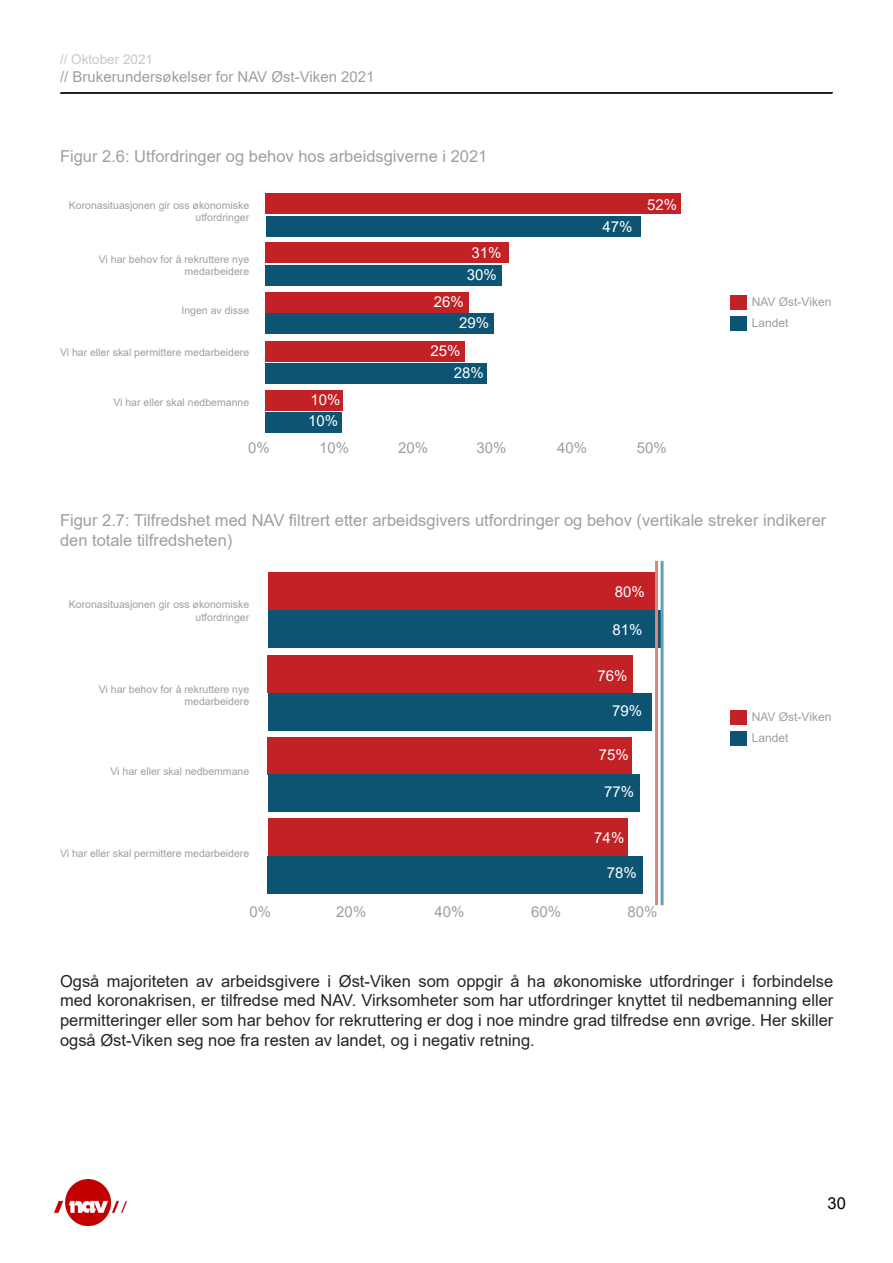
<style>
.page{position:relative;width:893px;height:1263px;background:#fff}
.page>*{position:absolute;margin:0;border:0;box-sizing:border-box;transform-origin:0 0}
.t1{font:16.5px/19.8px "Arial";color:#242424;text-align:justify}
.t2{font:16.5px/19.8px "Arial";color:#a09f9f}
.t3{font:16.5px "Arial";color:#000}
.t4{font:15px "Arial";color:#a09f9f}
.t5{font:15px "Arial";color:#fff}
.t6{font:13.5px "Arial";color:#c9c8c8}
.t7{font:12px "Arial";color:#a09f9f}
.t8{font:10.5px/12.6px "Arial";color:#a09f9f;text-align:right}
</style>
<div class="page">
<img style="left:54px;top:1179px;width:73px;height:46px">
<hr style="left:60px;top:92px;width:773px;height:2px;background:#242424">
<div style="left:265px;top:194px;width:415px;height:20px;background:#c22126"></div>
<div style="left:265px;top:243px;width:243px;height:20px;background:#c22126"></div>
<div style="left:265px;top:292px;width:204px;height:20px;background:#c22126"></div>
<div style="left:265px;top:341px;width:200px;height:20px;background:#c22126"></div>
<div style="left:265px;top:390px;width:78px;height:20px;background:#c22126"></div>
<div style="left:265px;top:413px;width:76px;height:20px;background:#0d5473"></div>
<div style="left:265px;top:363px;width:222px;height:20px;background:#0d5473"></div>
<div style="left:265px;top:314px;width:228px;height:20px;background:#0d5473"></div>
<div style="left:265px;top:265px;width:237px;height:20px;background:#0d5473"></div>
<div style="left:266px;top:216px;width:375px;height:20px;background:#0d5473"></div>
<div style="left:731px;top:295px;width:16px;height:14px;background:#c22126"></div>
<div style="left:731px;top:316px;width:16px;height:14px;background:#0d5473"></div>
<div style="left:268px;top:572px;width:387px;height:38px;background:#c22126"></div>
<div style="left:268px;top:655px;width:365px;height:37px;background:#c22126"></div>
<div style="left:268px;top:737px;width:364px;height:38px;background:#c22126"></div>
<div style="left:268px;top:819px;width:359px;height:37px;background:#c22126"></div>
<div style="left:268px;top:856px;width:375px;height:38px;background:#0d5473"></div>
<div style="left:268px;top:774px;width:371px;height:38px;background:#0d5473"></div>
<div style="left:268px;top:693px;width:383px;height:37px;background:#0d5473"></div>
<div style="left:268px;top:610px;width:392px;height:38px;background:#0d5473"></div>
<hr style="left:655px;top:561px;width:3px;height:344px;background:#d68a7d">
<hr style="left:661px;top:561px;width:3px;height:344px;background:#669eb5">
<div style="left:731px;top:710px;width:16px;height:14px;background:#c22126"></div>
<div style="left:731px;top:731px;width:16px;height:14px;background:#0d5473"></div>
<p class="t6" style="left:60px;top:50px;width:95px">// Oktober 2021</p>
<p class="t4" style="left:60px;top:66px;width:316px">// Brukerundersøkelser for NAV Øst-Viken 2021</p>
<p class="t2" style="left:60px;top:146px;width:429px">Figur 2.6: Utfordringer og behov hos arbeidsgiverne i 2021</p>
<p class="t8" style="left:69px;top:199px;width:182px">Koronasituasjonen gir oss økonomiske utfordringer</p>
<p class="t8" style="left:99px;top:253px;width:152px">Vi har behov for å rekruttere nye medarbeidere</p>
<p class="t8" style="left:181px;top:304px;width:69px">Ingen av disse</p>
<p class="t8" style="left:60px;top:346px;width:191px">Vi har eller skal permittere medarbeidere</p>
<p class="t8" style="left:113px;top:396px;width:137px">Vi har eller skal nedbemanne</p>
<p class="t5" style="left:311px;top:389px;width:32px">10%</p>
<p class="t5" style="left:308px;top:411px;width:32px">10%</p>
<p class="t5" style="left:471px;top:242px;width:32px">31%</p>
<p class="t5" style="left:467px;top:264px;width:32px">30%</p>
<p class="t5" style="left:434px;top:292px;width:32px">26%</p>
<p class="t5" style="left:459px;top:312px;width:32px">29%</p>
<p class="t5" style="left:430px;top:340px;width:32px">25%</p>
<p class="t5" style="left:454px;top:363px;width:32px">28%</p>
<p class="t5" style="left:603px;top:216px;width:32px">47%</p>
<p class="t5" style="left:647px;top:194px;width:32px">52%</p>
<p class="t4" style="left:248px;top:437px;width:23px">0%</p>
<p class="t4" style="left:319px;top:437px;width:32px">10%</p>
<p class="t4" style="left:398px;top:437px;width:32px">20%</p>
<p class="t4" style="left:477px;top:437px;width:32px">30%</p>
<p class="t4" style="left:557px;top:437px;width:32px">40%</p>
<p class="t4" style="left:637px;top:437px;width:32px">50%</p>
<p class="t7" style="left:752px;top:294px;width:81px">NAV Øst-Viken</p>
<p class="t7" style="left:752px;top:315px;width:38px">Landet</p>
<p class="t2" style="left:60px;top:510px;width:768px">Figur 2.7: Tilfredshet med NAV filtrert etter arbeidsgivers utfordringer og behov (vertikale streker indikerer den totale tilfredsheten)</p>
<p class="t8" style="left:69px;top:598px;width:182px">Koronasituasjonen gir oss økonomiske utfordringer</p>
<p class="t8" style="left:99px;top:683px;width:152px">Vi har behov for å rekruttere nye medarbeidere</p>
<p class="t8" style="left:110px;top:765px;width:140px">Vi har eller skal nedbemmane</p>
<p class="t8" style="left:60px;top:846px;width:191px">Vi har eller skal permittere medarbeidere</p>
<p class="t5" style="left:615px;top:581px;width:32px">80%</p>
<p class="t5" style="left:612px;top:619px;width:32px">81%</p>
<p class="t5" style="left:598px;top:665px;width:32px">76%</p>
<p class="t5" style="left:612px;top:700px;width:32px">79%</p>
<p class="t5" style="left:599px;top:744px;width:32px">75%</p>
<p class="t5" style="left:604px;top:782px;width:32px">77%</p>
<p class="t5" style="left:594px;top:827px;width:32px">74%</p>
<p class="t5" style="left:607px;top:862px;width:32px">78%</p>
<p class="t4" style="left:249px;top:901px;width:23px">0%</p>
<p class="t4" style="left:336px;top:901px;width:32px">20%</p>
<p class="t4" style="left:434px;top:901px;width:32px">40%</p>
<p class="t4" style="left:531px;top:901px;width:32px">60%</p>
<p class="t4" style="left:628px;top:901px;width:32px">80%</p>
<p class="t7" style="left:752px;top:709px;width:81px">NAV Øst-Viken</p>
<p class="t7" style="left:752px;top:730px;width:38px">Landet</p>
<p class="t1" style="left:60px;top:971px;width:775px">Også majoriteten av arbeidsgivere i Øst-Viken som oppgir å ha økonomiske utfordringer i forbindelse med koronakrisen, er tilfredse med NAV. Virksomheter som har utfordringer knyttet til nedbemanning eller permitteringer eller som har behov for rekruttering er dog i noe mindre grad tilfredse enn øvrige. Her skiller også Øst-Viken seg noe fra resten av landet, og i negativ retning.</p>
<p class="t3" style="left:828px;top:1191px;width:20px">30</p>
</div>
